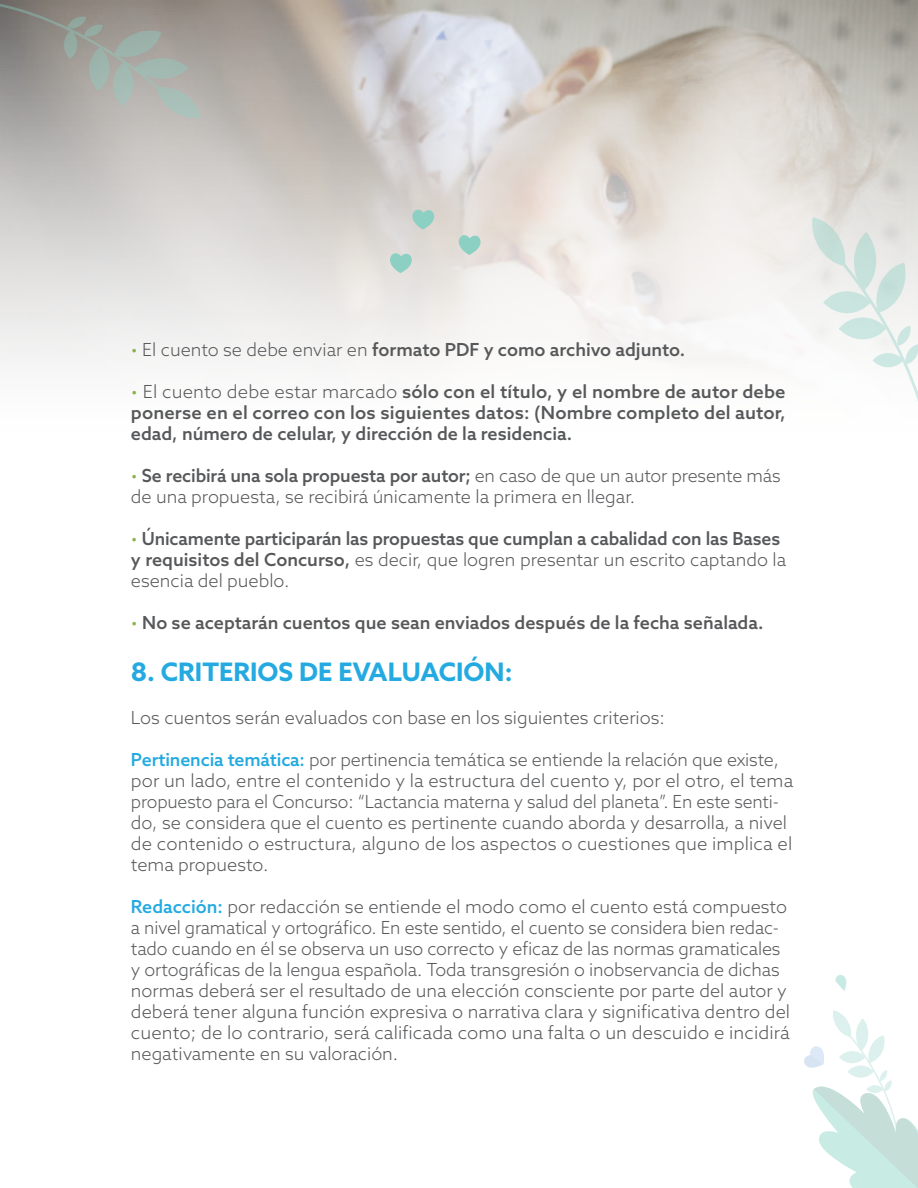
<style>
.page{position:relative;width:918px;height:1188px;background:#fff}
.page>*{position:absolute;margin:0;border:0;box-sizing:border-box;transform-origin:0 0}
.t1{font:700 25.5px "Azo Sans";color:#24aae1}
.t2{font:300 18px/21px "Azo Sans";color:#57585a}
.t3{font:500 18px/21px "Azo Sans";color:#57585a;text-align:justify}
.s1{font-weight:300;color:#88b44a}
.s2{font-weight:300}
.s3{color:#88b44a}
.s4{font-weight:500}
.s5{font-weight:500;color:#24aae1}
</style>
<div class="page">
<svg style="left:0;top:0;width:918px;height:363px"></svg>
<svg style="left:812px;top:217px;width:106px;height:184px"></svg>
<svg style="left:823px;top:291px;width:48px;height:22px"></svg>
<svg style="left:839px;top:317px;width:48px;height:22px"></svg>
<svg style="left:873px;top:353px;width:31px;height:14px"></svg>
<svg style="left:0;top:0;width:201px;height:118px;background:#9d9d98"></svg>
<svg style="left:64px;top:30px;width:13px;height:29px"></svg>
<svg style="left:459px;top:235px;width:22px;height:20px"></svg>
<svg style="left:390px;top:253px;width:22px;height:20px"></svg>
<svg style="left:412px;top:210px;width:22px;height:19px"></svg>
<svg style="left:835px;top:975px;width:12px;height:16px"></svg>
<svg style="left:804px;top:1010px;width:114px;height:178px"></svg>
<p class="t3" style="left:131px;top:339px;width:556px"><span class="s1">•</span> <span class="s2">El cuento se debe enviar en</span> formato PDF y como archivo adjunto.</p>
<p class="t3" style="left:131px;top:381px;width:656px"><span class="s1">•</span> <span class="s2">El cuento debe estar marcado</span> sólo con el título, y el nombre de autor debe ponerse en el correo con los siguientes datos: (Nombre completo del autor, edad, número de celular, y dirección de la residencia.</p>
<p class="t2" style="left:131px;top:465px;width:651px"><span class="s3">•</span> <span class="s4">Se recibirá una sola propuesta por autor;</span> en caso de que un autor presente más de una propuesta, se recibirá únicamente la primera en llegar.</p>
<p class="t3" style="left:131px;top:528px;width:657px;text-align:left"><span class="s1">•</span> Únicamente participarán las propuestas que cumplan a cabalidad con las Bases y requisitos del Concurso, <span class="s2">es decir, que logren presentar un escrito captando la esencia del pueblo.</span></p>
<p class="t3" style="left:131px;top:612px;width:634px"><span class="s1">•</span> No se aceptarán cuentos que sean enviados después de la fecha señalada.</p>
<h1 class="t1" style="left:131px;top:655px;width:383px">8. CRITERIOS DE EVALUACIÓN:</h1>
<p class="t2" style="left:131px;top:707px;width:535px">Los cuentos serán evaluados con base en los siguientes criterios:</p>
<p class="t2" style="left:131px;top:749px;width:664px"><span class="s5">Pertinencia temática:</span> por pertinencia temática se entiende la relación que existe, por un lado, entre el contenido y la estructura del cuento y, por el otro, el tema propuesto para el Concurso: “Lactancia materna y salud del planeta”. En este senti&shy;do, se considera que el cuento es pertinente cuando aborda y desarrolla, a nivel de contenido o estructura, alguno de los aspectos o cuestiones que implica el tema propuesto.</p>
<p class="t2" style="left:131px;top:896px;width:661px"><span class="s5">Redacción:</span> por redacción se entiende el modo como el cuento está compuesto a nivel gramatical y ortográfico. En este sentido, el cuento se considera bien redac&shy;tado cuando en él se observa un uso correcto y eficaz de las normas gramaticales y ortográficas de la lengua española. Toda transgresión o inobservancia de dichas normas deberá ser el resultado de una elección consciente por parte del autor y deberá tener alguna función expresiva o narrativa clara y significativa dentro del cuento; de lo contrario, será calificada como una falta o un descuido e incidirá negativamente en su valoración.</p>
</div>
